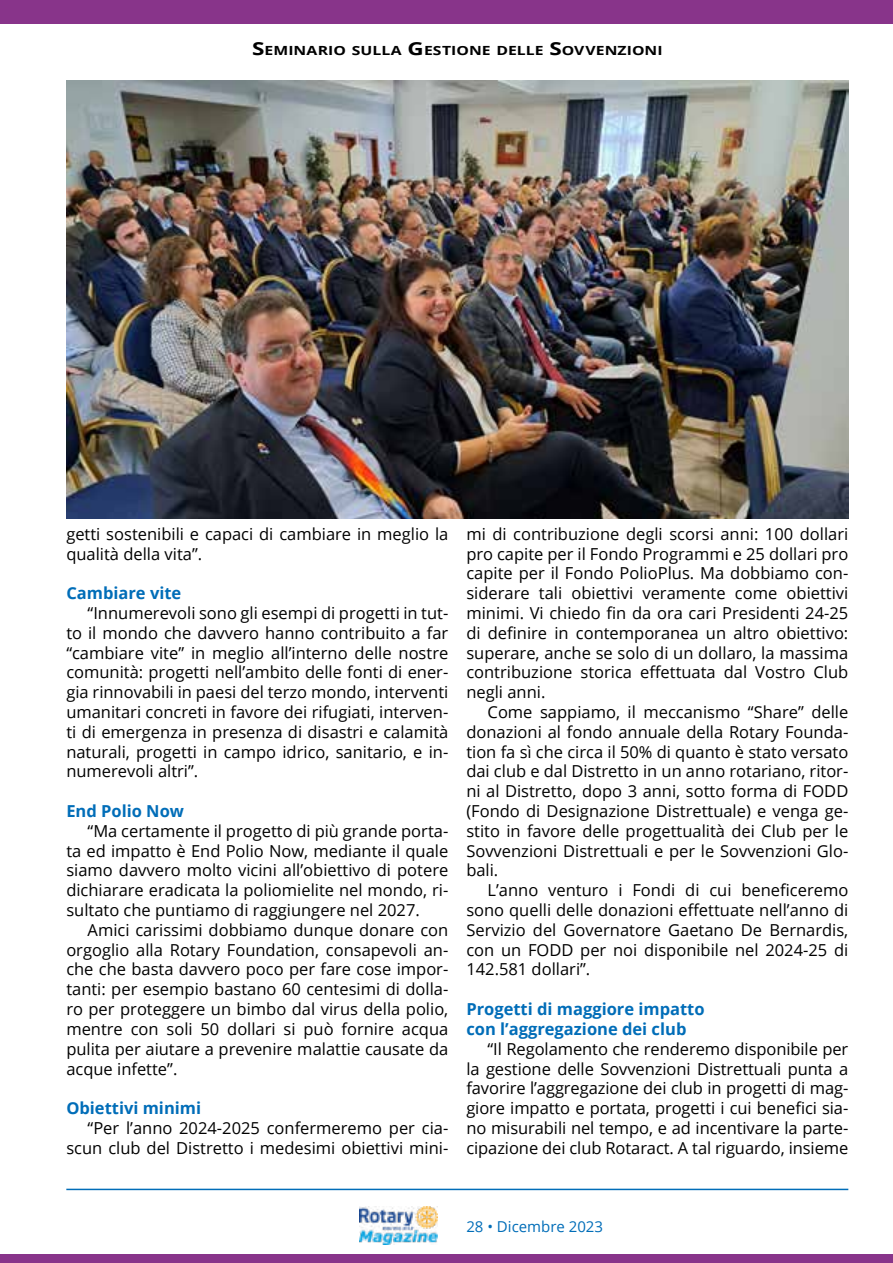
<style>
.page{position:relative;width:893px;height:1263px;background:#fff}
.page>*{position:absolute;margin:0;border:0;box-sizing:border-box;transform-origin:0 0}
.t1{font:16.5px/19.8px "Open Sans";color:#000}
.t2{font:700 16.5px "Open Sans";color:#006db8}
.t3{font:15px "Open Sans";color:#006db8}
.t4{font:700 12.6px "Open Sans";color:#000;scale:1.25 1}
.s1{font-size:18px}
</style>
<div class="page">
<img style="left:359px;top:1206px;width:78px;height:39px">
<hr style="left:66px;top:1189px;width:782px;height:1px;background:#006db8">
<div style="left:0;top:1254px;width:893px;height:9px;background:#88348a"></div>
<div style="left:0;top:0;width:893px;height:23px;background:#88348a"></div>
<img style="left:66px;top:80px;width:782px;height:439px">
<p class="t4" style="left:252px;top:42px;width:330px"><span class="s1">S</span>EMINARIO SULLA <span class="s1">G</span>ESTIONE DELLE <span class="s1">S</span>OVVENZIONI</p>
<p class="t1" style="left:66px;top:523px;width:383px">getti sostenibili e capaci di cambiare in meglio la qualità della vita”.</p>
<p class="t2" style="left:66px;top:582px;width:116px">Cambiare vite</p>
<p class="t1" style="left:88px;top:603px;width:362px">“Innumerevoli sono gli esempi di progetti in tut-</p>
<p class="t1" style="left:66px;top:622px;width:383px">to il mondo che davvero hanno contribuito a far</p>
<p class="t1" style="left:66px;top:642px;width:383px">“cambiare vite” in meglio all’interno delle nostre</p>
<p class="t1" style="left:66px;top:662px;width:383px">comunità: progetti nell’ambito delle fonti di ener-</p>
<p class="t1" style="left:66px;top:682px;width:383px">gia rinnovabili in paesi del terzo mondo, interventi</p>
<p class="t1" style="left:66px;top:702px;width:383px">umanitari concreti in favore dei rifugiati, interven-</p>
<p class="t1" style="left:66px;top:721px;width:383px">ti di emergenza in presenza di disastri e calamità</p>
<p class="t1" style="left:66px;top:741px;width:383px">naturali, progetti in campo idrico, sanitario, e in-</p>
<p class="t1" style="left:66px;top:761px;width:133px">numerevoli altri”.</p>
<p class="t2" style="left:66px;top:799px;width:119px">End Polio Now</p>
<p class="t1" style="left:88px;top:820px;width:362px">“Ma certamente il progetto di più grande porta-</p>
<p class="t1" style="left:66px;top:840px;width:383px">ta ed impatto è End Polio Now, mediante il quale</p>
<p class="t1" style="left:66px;top:860px;width:383px">siamo davvero molto vicini all’obiettivo di potere</p>
<p class="t1" style="left:66px;top:880px;width:383px">dichiarare eradicata la poliomielite nel mondo, ri-</p>
<p class="t1" style="left:66px;top:900px;width:355px">sultato che puntiamo di raggiungere nel 2027.</p>
<p class="t1" style="left:88px;top:919px;width:362px">Amici carissimi dobbiamo dunque donare con</p>
<p class="t1" style="left:66px;top:939px;width:383px">orgoglio alla Rotary Foundation, consapevoli an-</p>
<p class="t1" style="left:66px;top:959px;width:383px">che che basta davvero poco per fare cose impor-</p>
<p class="t1" style="left:66px;top:979px;width:383px">tanti: per esempio bastano 60 centesimi di dolla-</p>
<p class="t1" style="left:66px;top:999px;width:383px">ro per proteggere un bimbo dal virus della polio,</p>
<p class="t1" style="left:66px;top:1018px;width:383px">mentre con soli 50 dollari si può fornire acqua</p>
<p class="t1" style="left:66px;top:1038px;width:383px">pulita per aiutare a prevenire malattie causate da</p>
<p class="t1" style="left:66px;top:1058px;width:113px">acque infette”.</p>
<p class="t2" style="left:66px;top:1096px;width:136px">Obiettivi minimi</p>
<p class="t1" style="left:88px;top:1117px;width:362px">“Per l’anno 2024-2025 confermeremo per cia-</p>
<p class="t1" style="left:66px;top:1137px;width:383px">scun club del Distretto i medesimi obiettivi mini-</p>
<p class="t1" style="left:466px;top:523px;width:383px">mi di contribuzione degli scorsi anni: 100 dollari</p>
<p class="t1" style="left:466px;top:543px;width:383px">pro capite per il Fondo Programmi e 25 dollari pro</p>
<p class="t1" style="left:466px;top:563px;width:383px">capite per il Fondo PolioPlus. Ma dobbiamo con-</p>
<p class="t1" style="left:466px;top:583px;width:383px">siderare tali obiettivi veramente come obiettivi</p>
<p class="t1" style="left:466px;top:603px;width:383px">minimi. Vi chiedo fin da ora cari Presidenti 24-25</p>
<p class="t1" style="left:466px;top:622px;width:383px">di definire in contemporanea un altro obiettivo:</p>
<p class="t1" style="left:466px;top:642px;width:383px">superare, anche se solo di un dollaro, la massima</p>
<p class="t1" style="left:466px;top:662px;width:383px">contribuzione storica effettuata dal Vostro Club</p>
<p class="t1" style="left:466px;top:682px;width:81px">negli anni.</p>
<p class="t1" style="left:488px;top:702px;width:362px">Come sappiamo, il meccanismo “Share” delle</p>
<p class="t1" style="left:466px;top:721px;width:383px">donazioni al fondo annuale della Rotary Founda-</p>
<p class="t1" style="left:466px;top:741px;width:383px">tion fa sì che circa il 50% di quanto è stato versato</p>
<p class="t1" style="left:466px;top:761px;width:383px">dai club e dal Distretto in un anno rotariano, ritor-</p>
<p class="t1" style="left:466px;top:781px;width:383px">ni al Distretto, dopo 3 anni, sotto forma di FODD</p>
<p class="t1" style="left:466px;top:801px;width:383px">(Fondo di Designazione Distrettuale) e venga ge-</p>
<p class="t1" style="left:466px;top:820px;width:383px">stito in favore delle progettualità dei Club per le</p>
<p class="t1" style="left:466px;top:840px;width:383px">Sovvenzioni Distrettuali e per le Sovvenzioni Glo-</p>
<p class="t1" style="left:466px;top:860px;width:34px">bali.</p>
<p class="t1" style="left:488px;top:880px;width:362px">L’anno venturo i Fondi di cui beneficeremo</p>
<p class="t1" style="left:466px;top:900px;width:383px">sono quelli delle donazioni effettuate nell’anno di</p>
<p class="t1" style="left:466px;top:919px;width:383px">Servizio del Governatore Gaetano De Bernardis,</p>
<p class="t1" style="left:466px;top:939px;width:383px">con un FODD per noi disponibile nel 2024-25 di</p>
<p class="t1" style="left:466px;top:959px;width:125px">142.581 dollari”.</p>
<p class="t2" style="left:466px;top:997px;width:240px">Progetti di maggiore impatto</p>
<p class="t2" style="left:466px;top:1017px;width:222px">con l’aggregazione dei club</p>
<p class="t1" style="left:488px;top:1038px;width:362px">“Il Regolamento che renderemo disponibile per</p>
<p class="t1" style="left:466px;top:1058px;width:383px">la gestione delle Sovvenzioni Distrettuali punta a</p>
<p class="t1" style="left:466px;top:1078px;width:383px">favorire l’aggregazione dei club in progetti di mag-</p>
<p class="t1" style="left:466px;top:1098px;width:383px">giore impatto e portata, progetti i cui benefici sia-</p>
<p class="t1" style="left:466px;top:1117px;width:383px">no misurabili nel tempo, e ad incentivare la parte-</p>
<p class="t1" style="left:466px;top:1137px;width:384px">cipazione dei club Rotaract. A tal riguardo, insieme</p>
<p class="t3" style="left:466px;top:1216px;width:138px">28 • Dicembre 2023</p>
</div>
